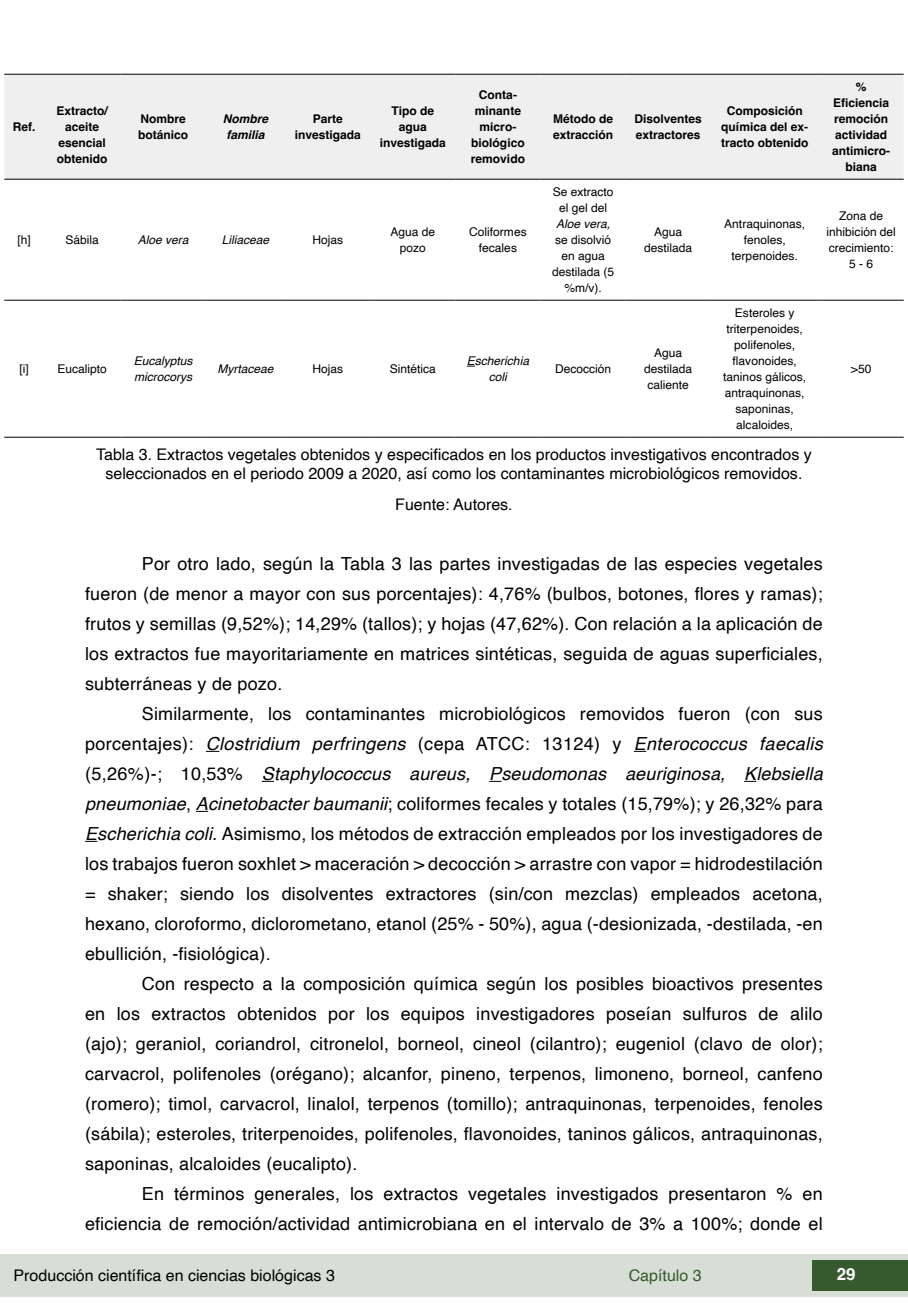
<style>
.page{position:relative;width:908px;height:1304px;background:#fff}
.page>*{position:absolute;margin:0;border:0;box-sizing:border-box;transform-origin:0 0}
.t1{font:18px/30px "Helvetica";letter-spacing:.01em;color:#000;text-align:justify}
.t2{font:700 16.8px "Helvetica";color:#fff}
.t3{font:16px/19.2px "Helvetica";color:#000;text-align:center}
.t4{font:16px "Helvetica";color:#36592e}
.t5{font:12px/16px "Helvetica";color:#000;text-align:center}
.t6{font:700 12px/16px "Helvetica";color:#000;text-align:center}
.t7{font:italic 12px/16px "Helvetica";color:#000}
.t8{font:italic 700 12px/16px "Helvetica";color:#000;text-align:center}
.s1{font-style:italic}
</style>
<div class="page">
<div style="left:0;top:1254px;width:906px;height:43px;background:#d7ded5"></div>
<div style="left:812px;top:1261px;width:95px;height:30px;background:#36592e"></div>
<svg style="left:206px;top:751px;width:13px;height:1px"></svg>
<svg style="left:633px;top:751px;width:13px;height:1px"></svg>
<svg style="left:262px;top:781px;width:12px;height:1px"></svg>
<svg style="left:489px;top:781px;width:12px;height:1px"></svg>
<svg style="left:744px;top:781px;width:12px;height:1px"></svg>
<svg style="left:196px;top:811px;width:12px;height:1px"></svg>
<svg style="left:85px;top:841px;width:12px;height:1px"></svg>
<div style="left:4px;top:75px;width:899px;height:104px;background:#efefef"></div>
<hr style="left:4px;top:74px;width:40px;height:1px;background:#000">
<hr style="left:44px;top:74px;width:76px;height:1px;background:#000">
<hr style="left:120px;top:74px;width:86px;height:1px;background:#000">
<hr style="left:206px;top:74px;width:79px;height:1px;background:#000">
<hr style="left:285px;top:74px;width:85px;height:1px;background:#000">
<hr style="left:370px;top:74px;width:85px;height:1px;background:#000">
<hr style="left:455px;top:74px;width:85px;height:1px;background:#000">
<hr style="left:540px;top:74px;width:85px;height:1px;background:#000">
<hr style="left:625px;top:74px;width:85px;height:1px;background:#000">
<hr style="left:710px;top:74px;width:108px;height:1px;background:#000">
<hr style="left:818px;top:74px;width:85px;height:1px;background:#000">
<hr style="left:4px;top:179px;width:40px;height:1px;background:#000">
<hr style="left:44px;top:179px;width:76px;height:1px;background:#000">
<hr style="left:120px;top:179px;width:86px;height:1px;background:#000">
<hr style="left:206px;top:179px;width:79px;height:1px;background:#000">
<hr style="left:285px;top:179px;width:85px;height:1px;background:#000">
<hr style="left:370px;top:179px;width:85px;height:1px;background:#000">
<hr style="left:455px;top:179px;width:85px;height:1px;background:#000">
<hr style="left:540px;top:179px;width:85px;height:1px;background:#000">
<hr style="left:625px;top:179px;width:85px;height:1px;background:#000">
<hr style="left:710px;top:179px;width:108px;height:1px;background:#000">
<hr style="left:818px;top:179px;width:85px;height:1px;background:#000">
<hr style="left:4px;top:300px;width:40px;height:1px;background:#000">
<hr style="left:44px;top:300px;width:76px;height:1px;background:#000">
<hr style="left:120px;top:300px;width:86px;height:1px;background:#000">
<hr style="left:206px;top:300px;width:79px;height:1px;background:#000">
<hr style="left:285px;top:300px;width:85px;height:1px;background:#000">
<hr style="left:370px;top:300px;width:85px;height:1px;background:#000">
<hr style="left:455px;top:300px;width:85px;height:1px;background:#000">
<hr style="left:540px;top:300px;width:85px;height:1px;background:#000">
<hr style="left:625px;top:300px;width:85px;height:1px;background:#000">
<hr style="left:710px;top:300px;width:108px;height:1px;background:#000">
<hr style="left:818px;top:300px;width:85px;height:1px;background:#000">
<hr style="left:4px;top:437px;width:40px;height:1px;background:#000">
<hr style="left:44px;top:437px;width:76px;height:1px;background:#000">
<hr style="left:120px;top:437px;width:86px;height:1px;background:#000">
<hr style="left:206px;top:437px;width:79px;height:1px;background:#000">
<hr style="left:285px;top:437px;width:85px;height:1px;background:#000">
<hr style="left:370px;top:437px;width:85px;height:1px;background:#000">
<hr style="left:455px;top:437px;width:85px;height:1px;background:#000">
<hr style="left:540px;top:437px;width:85px;height:1px;background:#000">
<hr style="left:625px;top:437px;width:85px;height:1px;background:#000">
<hr style="left:710px;top:437px;width:108px;height:1px;background:#000">
<hr style="left:818px;top:437px;width:85px;height:1px;background:#000">
<p class="t6" style="left:13px;top:120px;width:24px">Ref.</p>
<p class="t6" style="left:57px;top:104px;width:53px">Extracto/ aceite esencial obtenido</p>
<p class="t6" style="left:138px;top:112px;width:52px;text-align:left">Nombre botánico</p>
<p class="t8" style="left:223px;top:112px;width:47px">Nombre familia</p>
<p class="t6" style="left:294px;top:112px;width:68px">Parte investigada</p>
<p class="t6" style="left:379px;top:104px;width:68px">Tipo de agua investigada</p>
<p class="t6" style="left:470px;top:88px;width:56px">Conta&shy;minante micro&shy;biológico removido</p>
<p class="t5" style="left:17px;top:232px;width:15px">[h]</p>
<p class="t5" style="left:66px;top:232px;width:35px">Sábila</p>
<p class="t7" style="left:138px;top:232px;width:52px">Aloe vera</p>
<p class="t7" style="left:222px;top:232px;width:49px">Liliaceae</p>
<p class="t5" style="left:312px;top:232px;width:32px">Hojas</p>
<p class="t5" style="left:390px;top:224px;width:46px">Agua de pozo</p>
<p class="t5" style="left:469px;top:224px;width:59px">Coliformes fecales</p>
<p class="t6" style="left:553px;top:112px;width:62px;text-align:left">Método de extracción</p>
<p class="t6" style="left:634px;top:112px;width:69px;text-align:left">Disolventes extractores</p>
<p class="t6" style="left:720px;top:104px;width:89px">Composición química del ex&shy;tracto obtenido</p>
<p class="t6" style="left:831px;top:80px;width:60px">%<br>Eficiencia remoción actividad antimicro&shy;biana</p>
<p class="t5" style="left:552px;top:184px;width:62px">Se extracto el gel del</p>
<p class="t7" style="left:556px;top:216px;width:56px">Aloe vera,</p>
<p class="t5" style="left:552px;top:232px;width:64px">se disolvió en agua destilada (5 %m/v).</p>
<p class="t5" style="left:644px;top:224px;width:50px">Agua destilada</p>
<p class="t5" style="left:724px;top:216px;width:82px">Antraquinonas, fenoles, terpenoides.</p>
<p class="t5" style="left:826px;top:208px;width:71px">Zona de inhibición del crecimiento:<br>5 - 6</p>
<p class="t5" style="left:19px;top:361px;width:11px">[i]</p>
<p class="t5" style="left:58px;top:361px;width:51px">Eucalipto</p>
<p class="t7" style="left:134px;top:353px;width:60px">Eucalyptus microcorys</p>
<p class="t7" style="left:217px;top:361px;width:58px">Myrtaceae</p>
<p class="t5" style="left:312px;top:361px;width:32px">Hojas</p>
<p class="t5" style="left:389px;top:361px;width:48px">Sintética</p>
<p class="t7" style="left:466px;top:353px;width:64px;text-align:center">Escherichia coli</p>
<p class="t5" style="left:554px;top:361px;width:58px">Decocción</p>
<p class="t5" style="left:644px;top:345px;width:50px">Agua destilada caliente</p>
<p class="t5" style="left:723px;top:305px;width:84px">Esteroles y triterpenoides, polifenoles, flavonoides, taninos gálicos, antraquinonas, saponinas, alcaloides,</p>
<p class="t3" style="left:96px;top:446px;width:717px">Tabla 3. Extractos vegetales obtenidos y especificados en los productos investigativos encontrados y seleccionados en el periodo 2009 a 2020, así como los contaminantes microbiológicos removidos.</p>
<p class="t3" style="left:395px;top:495px;width:119px">Fuente: Autores.</p>
<p class="t1" style="left:85px;top:549px;width:738px;text-indent:57px">Por otro lado, según la Tabla 3 las partes investigadas de las especies vegetales fueron (de menor a mayor con sus porcentajes): 4,76% (bulbos, botones, flores y ramas); frutos y semillas (9,52%); 14,29% (tallos); y hojas (47,62%). Con relación a la aplicación de los extractos fue mayoritariamente en matrices sintéticas, seguida de aguas superficiales, subterráneas y de pozo.</p>
<p class="t1" style="left:85px;top:699px;width:738px;text-indent:57px">Similarmente, los contaminantes microbiológicos removidos fueron (con sus porcentajes): <span class="s1">Clostridium perfringens</span> (cepa ATCC: 13124) y <span class="s1">Enterococcus faecalis </span>(5,26%)-; 10,53% <span class="s1">Staphylococcus aureus, Pseudomonas aeuriginosa, Klebsiella pneumoniae</span>, <span class="s1">Acinetobacter baumanii</span>; coliformes fecales y totales (15,79%); y 26,32% para <span class="s1">Escherichia coli.</span> Asimismo, los métodos de extracción empleados por los investigadores de los trabajos fueron soxhlet &gt; maceración &gt; decocción &gt; arrastre con vapor = hidrodestilación = shaker; siendo los disolventes extractores (sin/con mezclas) empleados acetona, hexano, cloroformo, diclorometano, etanol (25% - 50%), agua (-desionizada, -destilada, -en ebullición, -fisiológica).</p>
<p class="t1" style="left:85px;top:969px;width:738px;text-indent:57px">Con respecto a la composición química según los posibles bioactivos presentes en los extractos obtenidos por los equipos investigadores poseían sulfuros de alilo (ajo); geraniol, coriandrol, citronelol, borneol, cineol (cilantro); eugeniol (clavo de olor); carvacrol, polifenoles (orégano); alcanfor, pineno, terpenos, limoneno, borneol, canfeno (romero); timol, carvacrol, linalol, terpenos (tomillo); antraquinonas, terpenoides, fenoles (sábila); esteroles, triterpenoides, polifenoles, flavonoides, taninos gálicos, antraquinonas, saponinas, alcaloides (eucalipto).</p>
<p class="t1" style="left:85px;top:1179px;width:738px;text-align:right">En términos generales, los extractos vegetales investigados presentaron % en eficiencia de remoción/actividad antimicrobiana en el intervalo de 3% a 100%; donde el</p>
<p class="t5" style="left:850px;top:361px;width:22px">&gt;50</p>
<p class="t3" style="left:14px;top:1266px;width:323px">Producción científica en ciencias biológicas 3</p>
<p class="t4" style="left:628px;top:1263px;width:74px">Capítulo 3</p>
<p class="t2" style="left:836px;top:1264px;width:20px">29</p>
</div>
